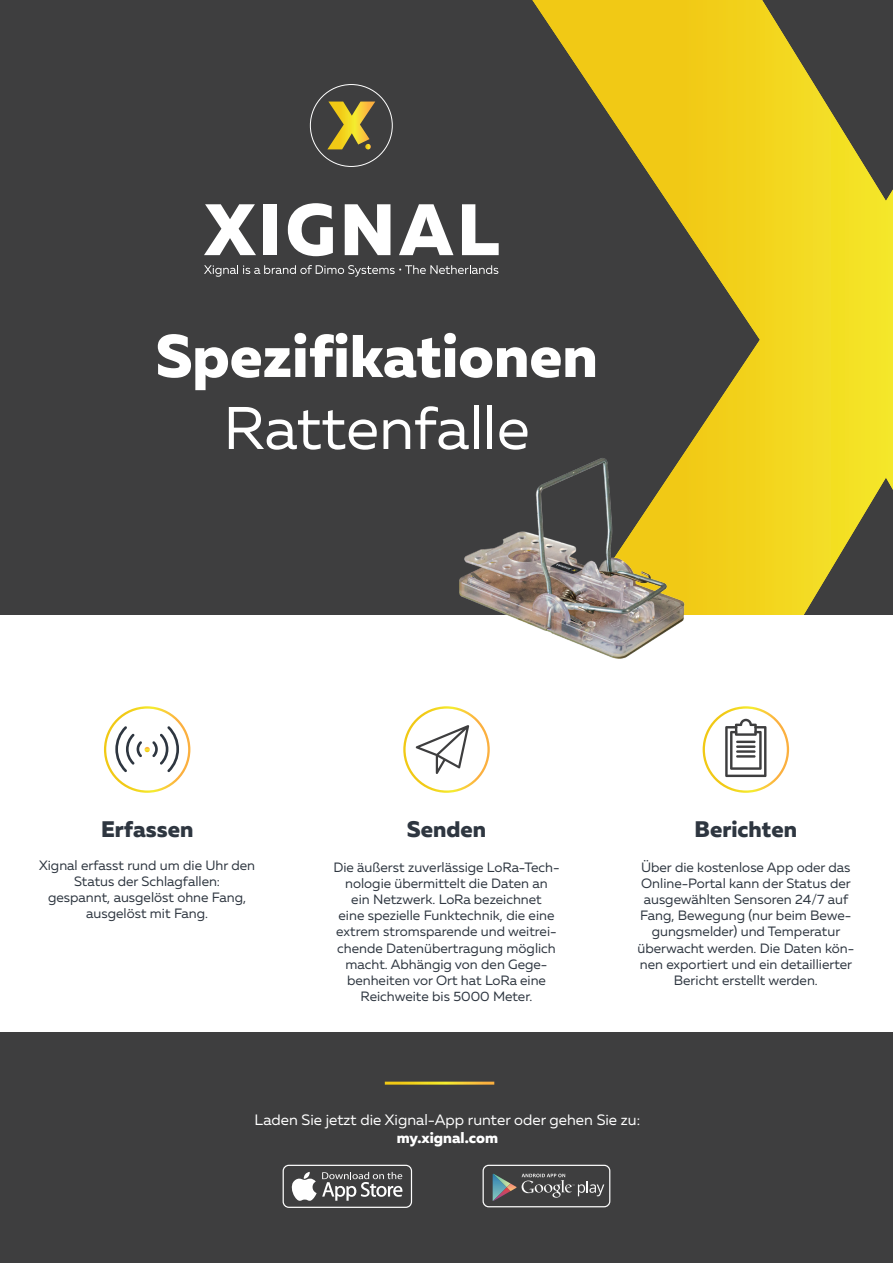
<style>
.page{position:relative;width:893px;height:1263px;background:#fff}
.page>*{position:absolute;margin:0;border:0;box-sizing:border-box;transform-origin:0 0}
.t1{font:60px "Muller Extra Bold DEMO";color:#fff}
.t2{font:60px "Muller W00";color:#fff}
.t3{font:22.5px "Muller Extra Bold DEMO";color:#2e3640}
.t4{font:15px "Muller W00";color:#fff}
.t5{font:15px "Muller Extra Bold DEMO";color:#fff}
.t6{font:13.5px/16.2px "Muller W00";color:#2e3640;text-align:center}
</style>
<div class="page">
<div style="left:0;top:1063px;width:893px;height:200px;background:#3e3e3f"></div>
<div style="left:0;top:0;width:893px;height:1246px;background:#3e3e3f"></div>
<svg style="left:532px;top:0;width:361px;height:616px"></svg>
<div style="left:0;top:616px;width:893px;height:416px;background:#fff"></div>
<svg style="left:104px;top:706px;width:86px;height:87px"></svg>
<svg style="left:403px;top:747px;width:87px;height:46px"></svg>
<svg style="left:703px;top:734px;width:86px;height:59px"></svg>
<hr style="left:385px;top:1082px;width:109px;height:3px;background:#fff">
<div style="left:283px;top:1165px;width:129px;height:43px;border:1px solid #fff;border-radius:6px"></div>
<svg style="left:291px;top:1172px;width:111px;height:29px"></svg>
<div style="left:483px;top:1165px;width:127px;height:42px;border:1px solid #fff;border-radius:6px"></div>
<svg style="left:493px;top:1174px;width:111px;height:27px"></svg>
<svg style="left:204px;top:204px;width:52px;height:51px"></svg>
<div style="left:264px;top:204px;width:13px;height:51px;background:#fff"></div>
<svg style="left:288px;top:203px;width:45px;height:53px"></svg>
<svg style="left:345px;top:204px;width:45px;height:51px"></svg>
<svg style="left:399px;top:204px;width:54px;height:51px"></svg>
<svg style="left:462px;top:204px;width:37px;height:51px"></svg>
<svg style="left:204px;top:265px;width:294px;height:12px"></svg>
<div style="left:310px;top:84px;width:83px;height:83px;border:1px solid #fff;border-radius:50%"></div>
<svg style="left:327px;top:102px;width:48px;height:47px"></svg>
<img style="left:378px;top:421px;width:408px;height:326px">
<h1 class="t1" style="left:155px;top:318px;width:444px">Spezifikationen</h1>
<h1 class="t2" style="left:223px;top:391px;width:308px">Rattenfalle</h1>
<h2 class="t3" style="left:101px;top:815px;width:94px">Erfassen</h2>
<p class="t6" style="left:39px;top:857px;width:218px">Xignal erfasst rund um die Uhr den<br>Status der Schlagfallen:<br>gespannt, ausgelöst ohne Fang, ausgelöst mit Fang.</p>
<h2 class="t3" style="left:407px;top:815px;width:81px">Senden</h2>
<p class="t6" style="left:333px;top:859px;width:228px">Die äußerst zuverlässige LoRa-Tech&shy;nologie übermittelt die Daten an<br>ein Netzwerk. LoRa bezeichnet<br>eine spezielle Funktechnik, die eine extrem stromsparende und weitrei&shy;chende Datenübertragung möglich macht. Abhängig von den Gege&shy;benheiten vor Ort hat LoRa eine<br>Reichweite bis 5000 Meter.</p>
<h2 class="t3" style="left:695px;top:815px;width:104px">Berichten</h2>
<p class="t6" style="left:637px;top:859px;width:218px">Über die kostenlose App oder das<br>Online-Portal kann der Status der ausgewählten Sensoren 24/7 auf<br>Fang, Bewegung (nur beim Bewe&shy;gungsmelder) und Temperatur überwacht werden. Die Daten kön&shy;nen exportiert und ein detaillierter<br>Bericht erstellt werden.</p>
<p class="t4" style="left:255px;top:1111px;width:387px">Laden Sie jetzt die Xignal-App runter oder gehen Sie zu:</p>
<p class="t5" style="left:397px;top:1129px;width:103px">my.xignal.com</p>
</div>
